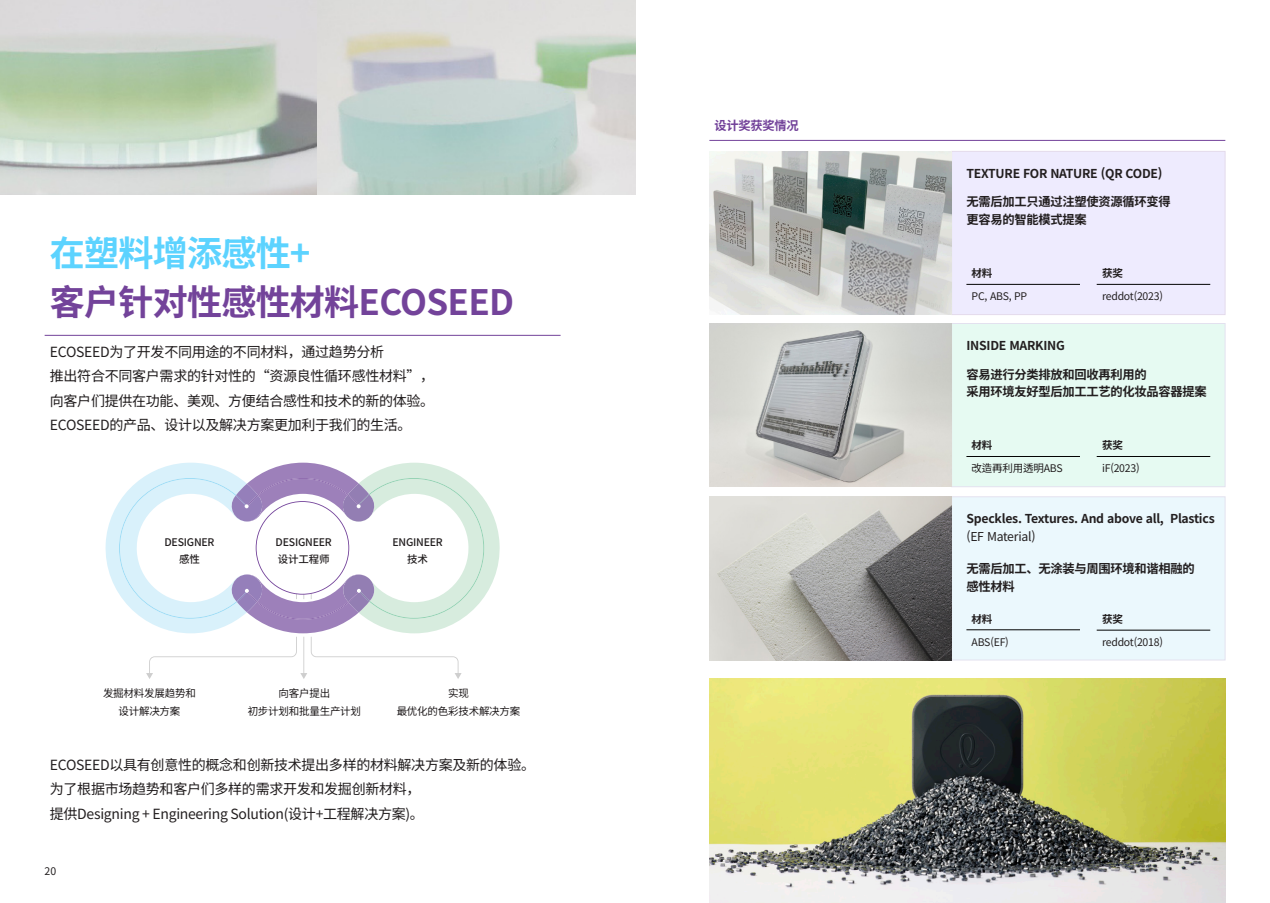
<style>
.page{position:relative;width:1270px;height:903px;background:#fff}
.page>*{position:absolute;margin:0;border:0;box-sizing:border-box;transform-origin:0 0}
.t1{font:700 35px "Noto Sans SC";letter-spacing:-.02em;color:#73439a}
.t2{font:700 35px "Noto Sans SC";letter-spacing:-.02em;color:#5cd3ff}
.t3{font:14px "Noto Sans SC";letter-spacing:-.02em;color:#231f20}
.t4{font:700 12.25px/17.5px "Noto Sans KR";letter-spacing:-.02em;color:#231f20}
.t5{font:700 12.25px "Noto Sans SC";letter-spacing:-.02em;color:#231f20}
.t6{font:700 12.25px "Noto Sans SC";letter-spacing:-.02em;color:#73439a}
.t7{font:10.5px "Noto Sans KR";letter-spacing:-.02em;color:#231f20}
.t8{font:10.5px "Noto Sans SC";letter-spacing:-.02em;color:#231f20}
.t9{font:500 10.5px "Noto Sans KR";letter-spacing:-.02em;color:#231f20}
.t10{font:700 10.5px "Noto Sans SC";letter-spacing:-.02em;color:#231f20}
.t11{font:500 10.5px "Noto Sans CJ Kkr";letter-spacing:-.02em;color:#231f20}
.s1{font-family:"Noto Sans KR"}
.s2{font-weight:400}
</style>
<div class="page">
<img style="left:0;top:0;width:635px;height:195px">
<hr style="left:45px;top:335px;width:516px;height:1px;background:#73439a">
<hr style="left:709px;top:140px;width:516px;height:1px;background:#73439a">
<div style="left:951px;top:151px;width:274px;height:164px;background:#eeebfe"></div>
<hr style="left:966px;top:284px;width:114px;height:1px;background:#030303">
<hr style="left:1097px;top:284px;width:113px;height:1px;background:#030303">
<div style="left:951px;top:323px;width:274px;height:164px;background:#e6faf2"></div>
<hr style="left:966px;top:456px;width:114px;height:1px;background:#030303">
<hr style="left:1097px;top:456px;width:113px;height:1px;background:#030303">
<div style="left:951px;top:496px;width:274px;height:164px;background:#ebf8fd"></div>
<hr style="left:966px;top:629px;width:114px;height:1px;background:#030303">
<hr style="left:1097px;top:630px;width:113px;height:1px;background:#030303">
<img style="left:709px;top:151px;width:242px;height:164px">
<img style="left:709px;top:323px;width:242px;height:164px">
<img style="left:709px;top:496px;width:242px;height:164px">
<img style="left:709px;top:679px;width:516px;height:224px">
<svg style="left:105px;top:463px;width:395px;height:216px"></svg>
<p class="t2" style="left:50px;top:234px;width:262px">在塑料增添感性+</p>
<p class="t1" style="left:50px;top:283px;width:466px">客户针对性感性材料<span class="s1">ECOSEED</span></p>
<p class="t3" style="left:50px;top:344px;width:336px">ECOSEED为了开发不同用途的不同材料，通过趋势分析</p>
<p class="t3" style="left:50px;top:368px;width:386px">推出符合不同客户需求的针对性的“资源良性循环感性材料”，</p>
<p class="t3" style="left:50px;top:393px;width:386px">向客户们提供在功能、美观、方便结合感性和技术的新的体验。</p>
<p class="t3" style="left:50px;top:417px;width:363px">ECOSEED的产品、设计以及解决方案更加利于我们的生活。</p>
<p class="t9" style="left:164px;top:536px;width:52px">DESIGNER</p>
<p class="t11" style="left:179px;top:553px;width:22px">感性</p>
<p class="t9" style="left:276px;top:536px;width:58px">DESIGNEER</p>
<p class="t11" style="left:278px;top:553px;width:53px">设计工程师</p>
<p class="t9" style="left:392px;top:536px;width:52px">ENGINEER</p>
<p class="t11" style="left:407px;top:553px;width:22px">技术</p>
<p class="t8" style="left:103px;top:687px;width:94px">发掘材料发展趋势和</p>
<p class="t8" style="left:118px;top:705px;width:63px">设计解决方案</p>
<p class="t8" style="left:279px;top:687px;width:53px">向客户提出</p>
<p class="t8" style="left:248px;top:705px;width:115px">初步计划和批量生产计划</p>
<p class="t8" style="left:448px;top:687px;width:22px">实现</p>
<p class="t8" style="left:397px;top:705px;width:125px">最优化的色彩技术解决方案</p>
<p class="t3" style="left:50px;top:757px;width:487px">ECOSEED以具有创意性的概念和创新技术提出多样的材料解决方案及新的体验。</p>
<p class="t3" style="left:50px;top:781px;width:372px">为了根据市场趋势和客户们多样的需求开发和发掘创新材料，</p>
<p class="t3" style="left:50px;top:806px;width:376px">提供Designing + Engineering Solution(设计+工程解决方案)。</p>
<p class="t7" style="left:45px;top:865px;width:13px">20</p>
<p class="t6" style="left:714px;top:118px;width:86px">设计奖获奖情况</p>
<p class="t4" style="left:966px;top:165px;width:198px">TEXTURE FOR NATURE (QR CODE)</p>
<p class="t5" style="left:966px;top:195px;width:206px">无需后加工只通过注塑使资源循环变得</p>
<p class="t5" style="left:966px;top:212px;width:122px">更容易的智能模式提案</p>
<p class="t10" style="left:1102px;top:268px;width:22px">获奖</p>
<p class="t10" style="left:972px;top:268px;width:22px">材料</p>
<p class="t7" style="left:972px;top:290px;width:57px">PC, ABS, PP</p>
<p class="t7" style="left:1102px;top:290px;width:62px">reddot(2023)</p>
<p class="t4" style="left:966px;top:337px;width:100px">INSIDE MARKING</p>
<p class="t5" style="left:966px;top:367px;width:182px">容易进行分类排放和回收再利用的</p>
<p class="t5" style="left:966px;top:385px;width:242px">采用环境友好型后加工工艺的化妆品容器提案</p>
<p class="t10" style="left:1102px;top:440px;width:22px">获奖</p>
<p class="t10" style="left:972px;top:440px;width:22px">材料</p>
<p class="t7" style="left:972px;top:463px;width:92px">改造再利用透明ABS</p>
<p class="t7" style="left:1102px;top:463px;width:39px">iF(2023)</p>
<p class="t4" style="left:966px;top:510px;width:250px">Speckles. Textures. And above all, Plastics <span class="s2">(EF Material)</span></p>
<p class="t5" style="left:966px;top:562px;width:230px">无需后加工、无涂装与周围环境和谐相融的</p>
<p class="t5" style="left:966px;top:579px;width:50px">感性材料</p>
<p class="t10" style="left:972px;top:613px;width:22px">材料</p>
<p class="t7" style="left:972px;top:636px;width:39px">ABS(EF)</p>
<p class="t7" style="left:1102px;top:636px;width:62px">reddot(2018)</p>
<p class="t10" style="left:1102px;top:613px;width:22px">获奖</p>
</div>
